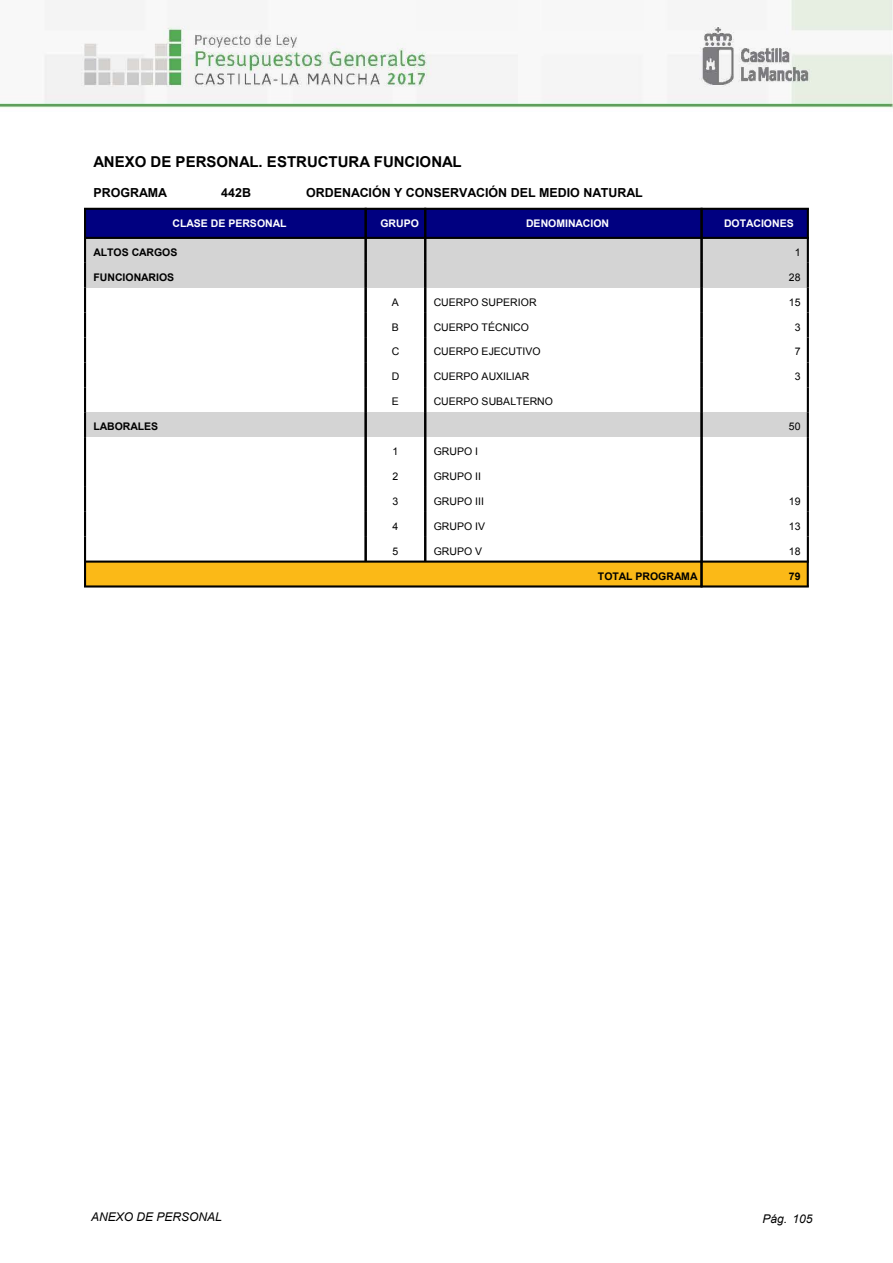
<style>
.page{position:relative;width:893px;height:1263px;background:#fff}
.page>*{position:absolute;margin:0;border:0;box-sizing:border-box;transform-origin:0 0}
.t1{font:700 15px "Arial";color:#000}
.t2{font:700 12.45px "Arial";color:#000}
.t3{font:italic 12px "Arial";color:#000}
.t4{font:10.5px "Arial";color:#000}
.t5{font:700 10.5px "Arial";color:#000}
.t6{font:700 10.5px "Arial";color:#fff}
</style>
<div class="page">
<div style="left:85px;top:209px;width:281px;height:29px;background:#000080"></div>
<div style="left:366px;top:209px;width:59px;height:29px;background:#000080"></div>
<div style="left:425px;top:209px;width:277px;height:29px;background:#000080"></div>
<div style="left:702px;top:209px;width:106px;height:29px;background:#000080"></div>
<div style="left:85px;top:238px;width:281px;height:25px;background:#d4d4d4"></div>
<div style="left:366px;top:238px;width:59px;height:25px;background:#d4d4d4"></div>
<div style="left:425px;top:238px;width:277px;height:25px;background:#d4d4d4"></div>
<div style="left:702px;top:238px;width:106px;height:25px;background:#d4d4d4"></div>
<div style="left:85px;top:263px;width:281px;height:25px;background:#d4d4d4"></div>
<div style="left:366px;top:263px;width:59px;height:25px;background:#d4d4d4"></div>
<div style="left:425px;top:263px;width:277px;height:25px;background:#d4d4d4"></div>
<div style="left:702px;top:263px;width:106px;height:25px;background:#d4d4d4"></div>
<div style="left:85px;top:412px;width:281px;height:25px;background:#d4d4d4"></div>
<div style="left:366px;top:412px;width:59px;height:25px;background:#d4d4d4"></div>
<div style="left:425px;top:412px;width:277px;height:25px;background:#d4d4d4"></div>
<div style="left:702px;top:412px;width:106px;height:25px;background:#d4d4d4"></div>
<div style="left:85px;top:562px;width:616px;height:24px;background:#fbb917"></div>
<div style="left:701px;top:562px;width:107px;height:24px;background:#fbb917"></div>
<hr style="left:84px;top:209px;width:2px;height:29px;background:#000">
<hr style="left:84px;top:208px;width:283px;height:2px;background:#000">
<hr style="left:84px;top:237px;width:283px;height:2px;background:#000">
<hr style="left:365px;top:209px;width:2px;height:29px;background:#000">
<hr style="left:365px;top:208px;width:61px;height:2px;background:#000">
<hr style="left:365px;top:237px;width:61px;height:2px;background:#000">
<hr style="left:424px;top:209px;width:2px;height:29px;background:#000">
<hr style="left:424px;top:208px;width:279px;height:2px;background:#000">
<hr style="left:424px;top:237px;width:279px;height:2px;background:#000">
<hr style="left:700px;top:209px;width:3px;height:29px;background:#000">
<hr style="left:807px;top:209px;width:2px;height:29px;background:#000">
<hr style="left:700px;top:208px;width:109px;height:2px;background:#000">
<hr style="left:700px;top:237px;width:109px;height:2px;background:#000">
<hr style="left:84px;top:238px;width:2px;height:25px;background:#000">
<hr style="left:365px;top:238px;width:2px;height:25px;background:#000">
<hr style="left:424px;top:238px;width:2px;height:25px;background:#000">
<hr style="left:700px;top:238px;width:3px;height:25px;background:#000">
<hr style="left:807px;top:238px;width:2px;height:25px;background:#000">
<hr style="left:84px;top:263px;width:2px;height:25px;background:#000">
<hr style="left:365px;top:263px;width:2px;height:25px;background:#000">
<hr style="left:424px;top:263px;width:2px;height:25px;background:#000">
<hr style="left:700px;top:263px;width:3px;height:25px;background:#000">
<hr style="left:807px;top:263px;width:2px;height:25px;background:#000">
<hr style="left:84px;top:288px;width:2px;height:25px;background:#000">
<hr style="left:365px;top:288px;width:2px;height:25px;background:#000">
<hr style="left:424px;top:288px;width:2px;height:25px;background:#000">
<hr style="left:700px;top:288px;width:3px;height:25px;background:#000">
<hr style="left:807px;top:288px;width:2px;height:25px;background:#000">
<hr style="left:84px;top:313px;width:2px;height:24px;background:#000">
<hr style="left:365px;top:313px;width:2px;height:24px;background:#000">
<hr style="left:424px;top:313px;width:2px;height:24px;background:#000">
<hr style="left:700px;top:313px;width:3px;height:24px;background:#000">
<hr style="left:807px;top:313px;width:2px;height:24px;background:#000">
<hr style="left:84px;top:337px;width:2px;height:25px;background:#000">
<hr style="left:365px;top:337px;width:2px;height:25px;background:#000">
<hr style="left:424px;top:337px;width:2px;height:25px;background:#000">
<hr style="left:700px;top:337px;width:3px;height:25px;background:#000">
<hr style="left:807px;top:337px;width:2px;height:25px;background:#000">
<hr style="left:84px;top:362px;width:2px;height:25px;background:#000">
<hr style="left:365px;top:362px;width:2px;height:25px;background:#000">
<hr style="left:424px;top:362px;width:2px;height:25px;background:#000">
<hr style="left:700px;top:362px;width:3px;height:25px;background:#000">
<hr style="left:807px;top:362px;width:2px;height:25px;background:#000">
<hr style="left:84px;top:387px;width:2px;height:25px;background:#000">
<hr style="left:365px;top:387px;width:2px;height:25px;background:#000">
<hr style="left:424px;top:387px;width:2px;height:25px;background:#000">
<hr style="left:700px;top:387px;width:3px;height:25px;background:#000">
<hr style="left:807px;top:387px;width:2px;height:25px;background:#000">
<hr style="left:84px;top:412px;width:2px;height:25px;background:#000">
<hr style="left:365px;top:412px;width:2px;height:25px;background:#000">
<hr style="left:424px;top:412px;width:2px;height:25px;background:#000">
<hr style="left:700px;top:412px;width:3px;height:25px;background:#000">
<hr style="left:807px;top:412px;width:2px;height:25px;background:#000">
<hr style="left:84px;top:437px;width:2px;height:25px;background:#000">
<hr style="left:365px;top:437px;width:2px;height:25px;background:#000">
<hr style="left:424px;top:437px;width:2px;height:25px;background:#000">
<hr style="left:700px;top:437px;width:3px;height:25px;background:#000">
<hr style="left:807px;top:437px;width:2px;height:25px;background:#000">
<hr style="left:84px;top:462px;width:2px;height:25px;background:#000">
<hr style="left:365px;top:462px;width:2px;height:25px;background:#000">
<hr style="left:424px;top:462px;width:2px;height:25px;background:#000">
<hr style="left:700px;top:462px;width:3px;height:25px;background:#000">
<hr style="left:807px;top:462px;width:2px;height:25px;background:#000">
<hr style="left:84px;top:487px;width:2px;height:25px;background:#000">
<hr style="left:365px;top:487px;width:2px;height:25px;background:#000">
<hr style="left:424px;top:487px;width:2px;height:25px;background:#000">
<hr style="left:700px;top:487px;width:3px;height:25px;background:#000">
<hr style="left:807px;top:487px;width:2px;height:25px;background:#000">
<hr style="left:84px;top:512px;width:2px;height:25px;background:#000">
<hr style="left:365px;top:512px;width:2px;height:25px;background:#000">
<hr style="left:424px;top:512px;width:2px;height:25px;background:#000">
<hr style="left:700px;top:512px;width:3px;height:25px;background:#000">
<hr style="left:807px;top:512px;width:2px;height:25px;background:#000">
<hr style="left:84px;top:537px;width:2px;height:25px;background:#000">
<hr style="left:365px;top:537px;width:2px;height:25px;background:#000">
<hr style="left:424px;top:537px;width:2px;height:25px;background:#000">
<hr style="left:700px;top:537px;width:3px;height:25px;background:#000">
<hr style="left:807px;top:537px;width:2px;height:25px;background:#000">
<hr style="left:84px;top:562px;width:2px;height:24px;background:#000">
<hr style="left:84px;top:560px;width:619px;height:3px;background:#000">
<hr style="left:84px;top:585px;width:619px;height:2px;background:#000">
<hr style="left:700px;top:562px;width:3px;height:24px;background:#000">
<hr style="left:807px;top:562px;width:2px;height:24px;background:#000">
<hr style="left:700px;top:560px;width:109px;height:3px;background:#000">
<hr style="left:700px;top:585px;width:109px;height:2px;background:#000">
<img style="left:0;top:0;width:893px;height:109px">
<h1 class="t1" style="left:94px;top:152px;width:370px">ANEXO DE PERSONAL. ESTRUCTURA FUNCIONAL</h1>
<p class="t2" style="left:94px;top:184px;width:75px">PROGRAMA</p>
<p class="t2" style="left:221px;top:184px;width:31px">442B</p>
<p class="t2" style="left:306px;top:184px;width:338px">ORDENACIÓN Y CONSERVACIÓN DEL MEDIO NATURAL</p>
<p class="t6" style="left:173px;top:216px;width:115px">CLASE DE PERSONAL</p>
<p class="t6" style="left:380px;top:216px;width:40px">GRUPO</p>
<p class="t6" style="left:526px;top:216px;width:85px">DENOMINACION</p>
<p class="t6" style="left:724px;top:216px;width:71px">DOTACIONES</p>
<p class="t5" style="left:94px;top:245px;width:85px">ALTOS CARGOS</p>
<p class="t4" style="left:795px;top:245px;width:7px">1</p>
<p class="t5" style="left:94px;top:270px;width:82px">FUNCIONARIOS</p>
<p class="t4" style="left:789px;top:270px;width:13px">28</p>
<p class="t4" style="left:392px;top:295px;width:9px">A</p>
<p class="t4" style="left:434px;top:295px;width:104px">CUERPO SUPERIOR</p>
<p class="t4" style="left:789px;top:295px;width:13px">15</p>
<p class="t4" style="left:392px;top:320px;width:9px">B</p>
<p class="t4" style="left:434px;top:320px;width:97px">CUERPO TÉCNICO</p>
<p class="t4" style="left:795px;top:320px;width:7px">3</p>
<p class="t4" style="left:392px;top:345px;width:9px">C</p>
<p class="t4" style="left:434px;top:345px;width:109px">CUERPO EJECUTIVO</p>
<p class="t4" style="left:795px;top:345px;width:7px">7</p>
<p class="t4" style="left:392px;top:370px;width:9px">D</p>
<p class="t4" style="left:434px;top:370px;width:97px">CUERPO AUXILIAR</p>
<p class="t4" style="left:795px;top:370px;width:7px">3</p>
<p class="t4" style="left:392px;top:395px;width:9px">E</p>
<p class="t4" style="left:434px;top:395px;width:121px">CUERPO SUBALTERNO</p>
<p class="t5" style="left:94px;top:419px;width:66px">LABORALES</p>
<p class="t4" style="left:789px;top:420px;width:13px">50</p>
<p class="t4" style="left:393px;top:444px;width:7px">1</p>
<p class="t4" style="left:434px;top:444px;width:46px">GRUPO I</p>
<p class="t4" style="left:393px;top:469px;width:7px">2</p>
<p class="t4" style="left:434px;top:469px;width:49px">GRUPO II</p>
<p class="t4" style="left:393px;top:494px;width:7px">3</p>
<p class="t4" style="left:434px;top:494px;width:52px">GRUPO III</p>
<p class="t4" style="left:789px;top:494px;width:13px">19</p>
<p class="t4" style="left:393px;top:519px;width:7px">4</p>
<p class="t4" style="left:434px;top:519px;width:53px">GRUPO IV</p>
<p class="t4" style="left:789px;top:519px;width:13px">13</p>
<p class="t4" style="left:393px;top:544px;width:7px">5</p>
<p class="t4" style="left:434px;top:544px;width:50px">GRUPO V</p>
<p class="t4" style="left:789px;top:544px;width:13px">18</p>
<p class="t5" style="left:598px;top:569px;width:101px">TOTAL PROGRAMA</p>
<p class="t5" style="left:789px;top:569px;width:13px">79</p>
<p class="t3" style="left:91px;top:1209px;width:132px">ANEXO DE PERSONAL</p>
<p class="t3" style="left:763px;top:1211px;width:51px">Pág. 105</p>
</div>
